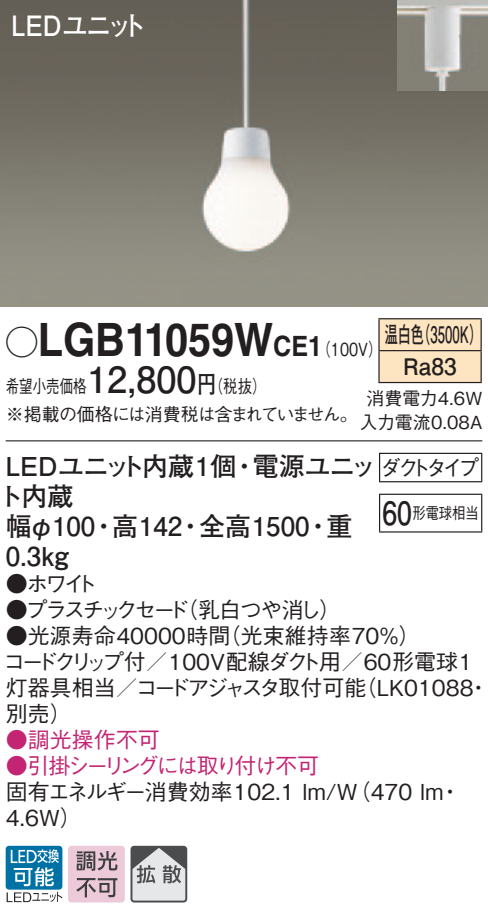
<style>
.page{position:relative;width:488px;height:919px;background:#fff}
.page>*{position:absolute;margin:0;border:0;box-sizing:border-box;transform-origin:0 0}
.t1{font:700 46px "Helvetica LT Std";color:#231f20;scale:.9 1}
.t2{font:700 36px "Futo Go B101 Pro";color:#231f20}
.t3{font:700 32px "Futo Go B101 Pro";color:#231f20;scale:.83 1}
.t4{font:700 28px "Futo Go B101 Pro";letter-spacing:-.025em;color:#fff;scale:.9 1}
.t5{font:700 28px "Helvetica LT Std";color:#231f20;scale:.9 1}
.t6{font:700 26px/30px "Futo Go B101 Pro";color:#231f20}
.t7{font:700 26px/30px "Futo Go B101 Pro";letter-spacing:-.025em;color:#231f20}
.t8{font:700 22.8px/32px "Futo Go B101 Pro";color:#231f20;scale:.58 1}
.t9{font:500 22px/26px "Gothic BBB Pro";color:#231f20}
.t10{font:500 22px/26px "Gothic BBB Pro";letter-spacing:-.055em;color:#231f20}
.t11{font:500 22px "Gothic BBB Pro";letter-spacing:-.125em;color:#c32573}
.t12{font:500 22px "Gothic BBB Pro";letter-spacing:-.165em;color:#231f20}
.t13{font:500 22px "Gothic BBB Pro";letter-spacing:-.095em;color:#c32573}
.t14{font:500 22px "Gothic BBB Pro";color:#231f20;scale:.94 1}
.t15{font:500 18px/28px "Gothic BBB Pro";letter-spacing:-.04em;color:#231f20;scale:.75 1}
.t16{font:500 18px/24px "Gothic BBB Pro";color:#231f20;text-align:center}
.t17{font:500 18px "Gothic BBB Pro";color:#231f20;scale:.8 1}
.t18{font:500 16px "Gothic BBB Pro";color:#231f20;scale:.83 1}
.s1{font-family:"Ford Classification 1";font-weight:400;font-size:32px}
.s2{font-family:"Futo Go B101 Pro";font-weight:700;font-size:24px}
.s3{font-size:46px}
.s4{font-family:"Helvetica LT Std";font-weight:700;font-size:28px}
</style>
<div class="page">
<img style="left:0;top:0;width:488px;height:306px">
<img style="left:397px;top:0;width:91px;height:91px">
<div style="left:6px;top:845px;width:56px;height:44px;background:#0071a5;border-radius:3px"></div>
<svg style="left:7px;top:849px;width:55px;height:53px"></svg>
<svg style="left:68px;top:845px;width:57px;height:57px;background:#c9afbb"></svg>
<svg style="left:133px;top:848px;width:51px;height:51px;background:#b3b4b6"></svg>
<div style="left:130px;top:845px;width:57px;height:57px;border:2px solid #4b4c4d;border-radius:3px"></div>
<hr style="left:6px;top:440px;width:476px;height:1px;background:#231f20">
<div style="left:379px;top:319px;width:101px;height:63px;background:#fee5c1"></div>
<hr style="left:378px;top:318px;width:103px;height:1px;background:#231f20">
<hr style="left:378px;top:319px;width:1px;height:31px;background:#231f20">
<hr style="left:480px;top:319px;width:1px;height:31px;background:#231f20">
<hr style="left:378px;top:350px;width:103px;height:1px;background:#231f20">
<hr style="left:378px;top:351px;width:1px;height:31px;background:#231f20">
<hr style="left:480px;top:351px;width:1px;height:31px;background:#231f20">
<hr style="left:378px;top:382px;width:103px;height:1px;background:#231f20">
<svg style="left:379px;top:454px;width:1px;height:27px"></svg>
<hr style="left:379px;top:453px;width:103px;height:1px;background:#231f20">
<svg style="left:481px;top:454px;width:1px;height:27px"></svg>
<hr style="left:379px;top:481px;width:103px;height:1px;background:#231f20">
<hr style="left:379px;top:495px;width:1px;height:36px;background:#231f20">
<hr style="left:379px;top:493px;width:103px;height:2px;background:#231f20">
<hr style="left:481px;top:495px;width:1px;height:36px;background:#231f20">
<hr style="left:379px;top:531px;width:103px;height:1px;background:#231f20">
<p class="t4" style="left:11px;top:3px;width:152px">LEDユニット</p>
<h1 class="t1" style="left:6px;top:311px;width:255px"><span class="s1">A</span>LGB11059</h1>
<p class="t17" style="left:197px;top:372px;width:88px">（<span class="s2">円</span>税抜(</p>
<p class="t5" style="left:234px;top:329px;width:84px"><span class="s3">W</span>CE</p>
<p class="t8" style="left:417px;top:316px;width:115px">（3500 (K</p>
<p class="t8" style="left:403px;top:316px;width:94px;text-indent:-19px">温白色<br>Ra83</p>
<p class="t17" style="left:308px;top:334px;width:94px">（<span class="s4">1</span> 100 (V</p>
<h2 class="t2" style="left:87px;top:351px;width:111px">12,800</h2>
<p class="t15" style="left:6px;top:370px;width:471px">希望小売価格<br>※掲載の価格には消費税は含まれていません。</p>
<p class="t6" style="left:253px;top:447px;width:125px">電源ユニッ</p>
<p class="t16" style="left:359px;top:383px;width:124px">消費電力4.6W入力電流0.08A</p>
<p class="t7" style="left:-1px;top:447px;width:239px">LEDユニット内蔵 個1ト内蔵</p>
<p class="t14" style="left:380px;top:450px;width:106px">ダクトタイプ</p>
<p class="t18" style="left:412px;top:500px;width:81px">形電球相当</p>
<p class="t6" style="left:231px;top:447px;width:27px">・</p>
<h3 class="t3" style="left:382px;top:487px;width:37px">60</h3>
<p class="t6" style="left:199px;top:507px;width:112px">全高1500</p>
<p class="t6" style="left:326px;top:507px;width:27px">重</p>
<p class="t6" style="left:6px;top:507px;width:91px">幅φ100<br>0.3kg</p>
<p class="t9" style="left:6px;top:568px;width:93px">●ホワイト</p>
<p class="t6" style="left:112px;top:507px;width:72px">高142</p>
<p class="t6" style="left:91px;top:507px;width:27px">・</p>
<p class="t6" style="left:178px;top:507px;width:27px">・</p>
<p class="t6" style="left:305px;top:507px;width:27px">・</p>
<p class="t9" style="left:176px;top:594px;width:166px">（乳白つや消し(</p>
<p class="t12" style="left:6px;top:592px;width:185px">●プラスチックセード</p>
<p class="t9" style="left:219px;top:620px;width:203px">（光束維持率70％(</p>
<p class="t9" style="left:6px;top:620px;width:226px">●光源寿命40000時間</p>
<p class="t9" style="left:3px;top:646px;width:471px">コードクリップ付／100V配線ダクト用／60形電球1</p>
<p class="t9" style="left:355px;top:672px;width:120px">（LK01088</p>
<p class="t10" style="left:6px;top:672px;width:362px">灯器具相当／コードアジャスタ取付可能別売(</p>
<p class="t13" style="left:6px;top:722px;width:155px">●調光操作不可</p>
<p class="t11" style="left:6px;top:748px;width:315px">●引掛シーリングには取り付け不可</p>
<p class="t9" style="left:467px;top:672px;width:23px">・</p>
<p class="t9" style="left:6px;top:776px;width:439px">固有エネルギー消費効率102.1 lm （W/ 470 lm<br>4.6W(</p>
<p class="t9" style="left:439px;top:776px;width:23px">・</p>
</div>
